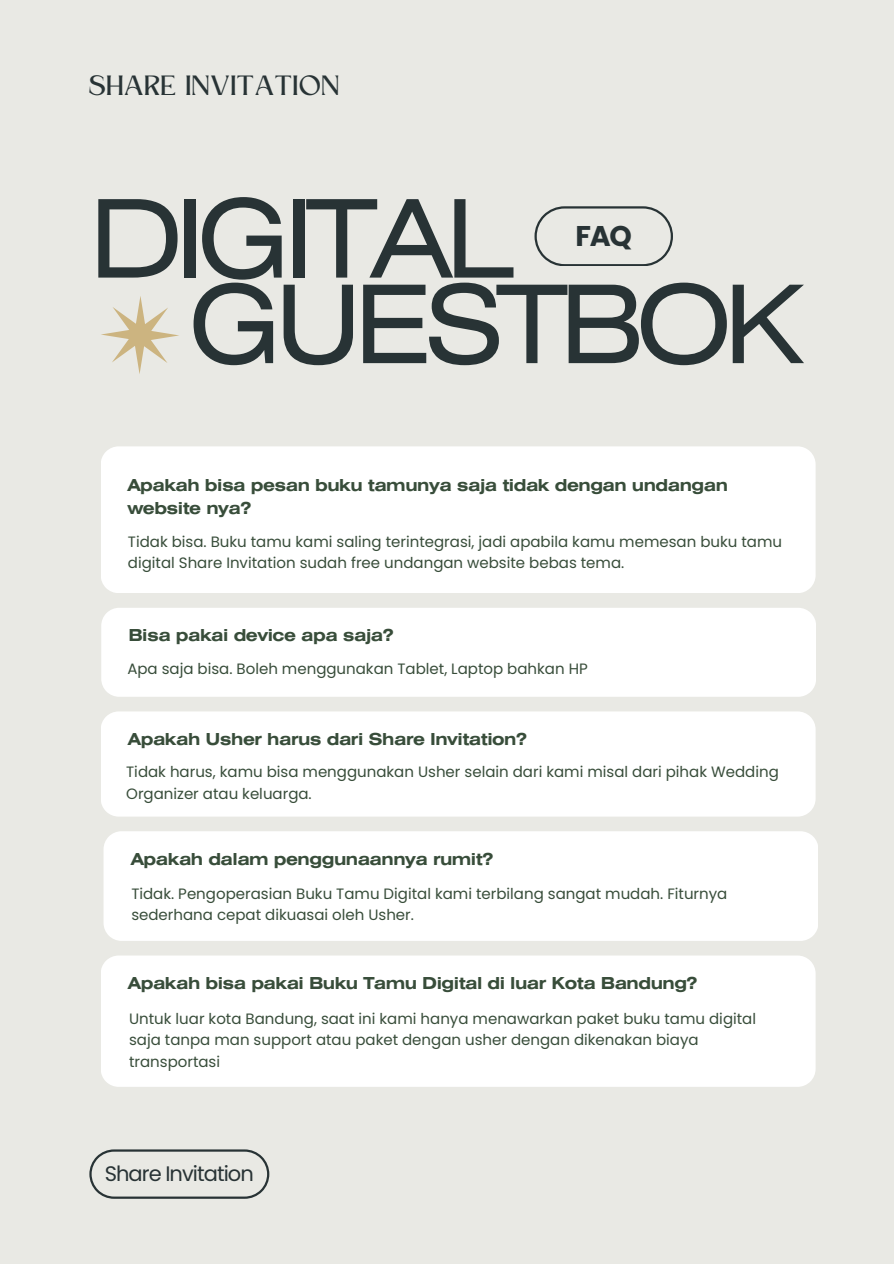
<style>
.page{position:relative;width:894px;height:1264px;background:#fff}
.page>*{position:absolute;margin:0;border:0;box-sizing:border-box;transform-origin:0 0}
.t1{font:108px "Helios Ext";letter-spacing:-.07em;color:#283335}
.t2{font:700 28.5px "Poppins";color:#283335}
.t3{font:25.95px "Kingred Serif";color:#283335}
.t4{font:21px "Poppins";letter-spacing:-.045em;color:#283335}
.t5{font:700 16.5px/23.7px "Helios Ext";letter-spacing:-.03em;color:#384d3a}
.t6{font:15px/21.3px "Poppins";color:#384d3a}
</style>
<div class="page">
<div style="left:0;top:0;width:893px;height:1263px;background:#e9e9e4"></div>
<svg style="left:534px;top:206px;width:138px;height:60px"></svg>
<div style="left:101px;top:446px;width:714px;height:147px;background:#fff"></div>
<svg style="left:101px;top:296px;width:78px;height:78px"></svg>
<div style="left:101px;top:608px;width:714px;height:88px;background:#fff"></div>
<div style="left:101px;top:711px;width:714px;height:105px;background:#fff"></div>
<div style="left:103px;top:831px;width:715px;height:109px;background:#fff"></div>
<div style="left:101px;top:955px;width:714px;height:131px;background:#fff"></div>
<svg style="left:89px;top:1149px;width:180px;height:49px"></svg>
<p class="t3" style="left:89px;top:75px;width:253px">SHARE INVITATION</p>
<h1 class="t1" style="left:89px;top:199px;width:427px">DIGITAL</h1>
<h2 class="t2" style="left:575px;top:216px;width:58px">FAQ</h2>
<h3 class="t1" style="left:189px;top:285px;width:616px">GUESTBOK</h3>
<h1 class="t5" style="left:127px;top:474px;width:602px">Apakah bisa pesan buku tamunya saja tidak dengan undangan website nya?</h1>
<p class="t6" style="left:128px;top:531px;width:655px">Tidak bisa. Buku tamu kami saling terintegrasi, jadi apabila kamu memesan buku tamu digital Share Invitation sudah free undangan website bebas tema.</p>
<p class="t5" style="left:128px;top:625px;width:267px">Bisa pakai device apa saja?</p>
<p class="t6" style="left:127px;top:657px;width:462px">Apa saja bisa. Boleh menggunakan Tablet, Laptop bahkan HP</p>
<p class="t5" style="left:128px;top:728px;width:400px">Apakah Usher harus dari Share Invitation?</p>
<p class="t6" style="left:126px;top:761px;width:654px">Tidak harus, kamu bisa menggunakan Usher selain dari kami misal dari pihak Wedding<br>Organizer atau keluarga.</p>
<p class="t5" style="left:131px;top:848px;width:364px">Apakah dalam penggunaannya rumit?</p>
<p class="t6" style="left:131px;top:883px;width:597px">Tidak. Pengoperasian Buku Tamu Digital kami terbilang sangat mudah. Fiturnya sederhana cepat dikuasai oleh Usher.</p>
<p class="t5" style="left:128px;top:972px;width:571px">Apakah bisa pakai Buku Tamu Digital di luar Kota Bandung?</p>
<p class="t6" style="left:129px;top:1007px;width:628px">Untuk luar kota Bandung, saat ini kami hanya menawarkan paket buku tamu digital saja tanpa man support atau paket dengan usher dengan dikenakan biaya transportasi</p>
<p class="t4" style="left:105px;top:1158px;width:150px">Share Invitation</p>
</div>
